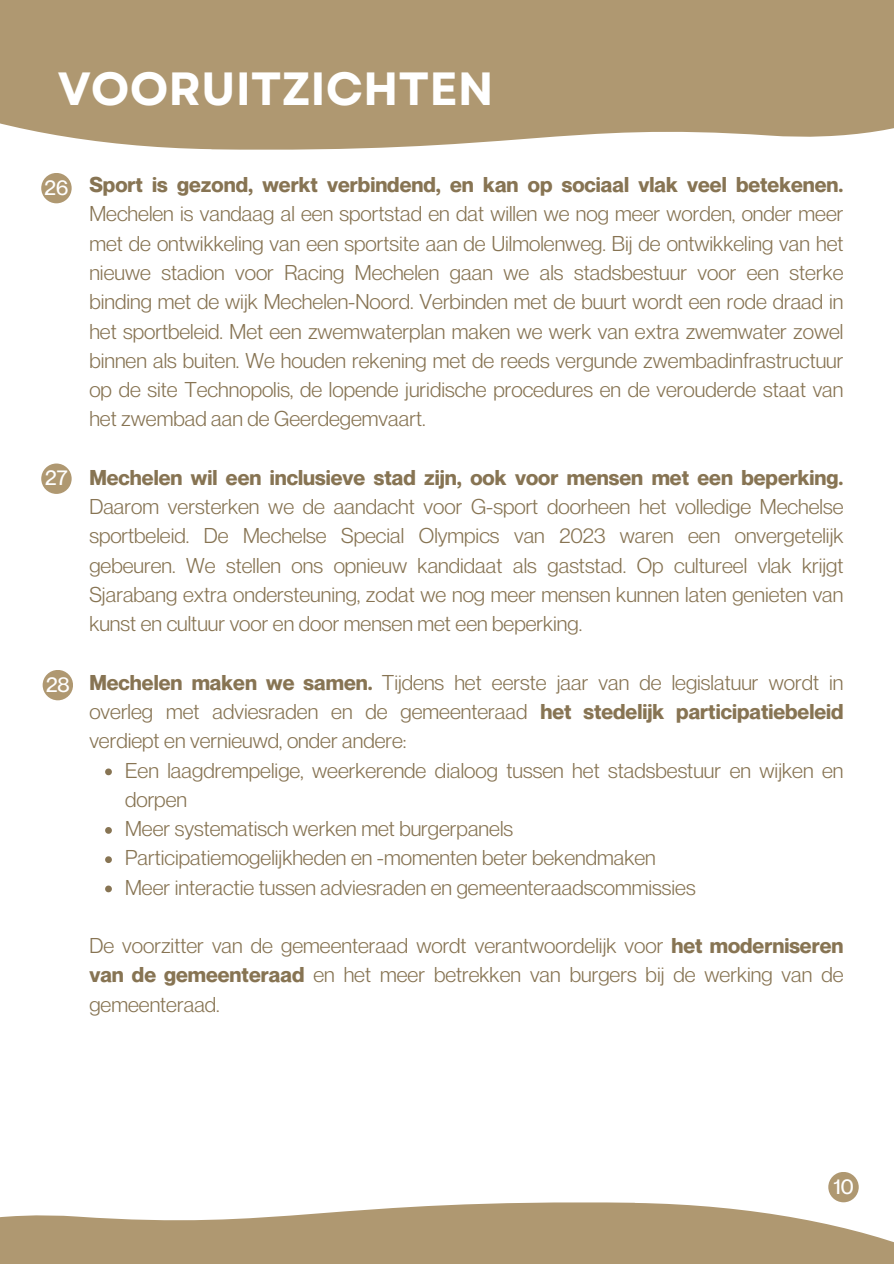
<style>
.page{position:relative;width:894px;height:1264px;background:#fff}
.page>*{position:absolute;margin:0;border:0;box-sizing:border-box;transform-origin:0 0}
.t1{font:700 46.5px "Garet";color:#fff}
.t2{font:21px/29.2px "Neue Montreal";color:#877453;text-align:justify}
.t3{font:500 21px "Neue Montreal";color:#fff}
.s1{font-weight:700}
</style>
<div class="page">
<div style="left:0;top:0;width:893px;height:150px;background:#af9871"></div>
<svg style="left:105px;top:768px;width:7px;height:7px"></svg>
<svg style="left:105px;top:827px;width:7px;height:6px"></svg>
<svg style="left:105px;top:856px;width:7px;height:7px"></svg>
<svg style="left:105px;top:885px;width:7px;height:7px"></svg>
<svg style="left:0;top:1202px;width:893px;height:61px;fill:#af9871"></svg>
<div style="left:43px;top:670px;width:30px;height:30px;background:#af9871;border-radius:50%"></div>
<div style="left:41px;top:463px;width:31px;height:31px;background:#af9871;border-radius:50%"></div>
<div style="left:41px;top:173px;width:31px;height:30px;background:#af9871;border-radius:50%"></div>
<div style="left:828px;top:1171px;width:30px;height:31px;background:#af9871;border-radius:50%"></div>
<p class="t1" style="left:58px;top:55px;width:437px">VOORUITZICHTEN</p>
<p class="t3" style="left:45px;top:174px;width:25px">26</p>
<p class="t3" style="left:45px;top:465px;width:24px">27</p>
<p class="t3" style="left:46px;top:671px;width:25px">28</p>
<h1 class="t2" style="left:89px;top:170px;width:755px"><span class="s1">Sport is gezond, werkt verbindend, en kan op sociaal vlak veel betekenen.<br></span>Mechelen is vandaag al een sportstad en dat willen we nog meer worden, onder meer met de ontwikkeling van een sportsite aan de Uilmolenweg. Bij de ontwikkeling van het nieuwe stadion voor Racing Mechelen gaan we als stadsbestuur voor een sterke binding met de wijk Mechelen-Noord. Verbinden met de buurt wordt een rode draad in het sportbeleid. Met een zwemwaterplan maken we werk van extra zwemwater zowel binnen als buiten. We houden rekening met de reeds vergunde zwembadinfrastructuur op de site Technopolis, de lopende juridische procedures en de verouderde staat van het zwembad aan de Geerdegemvaart.</h1>
<p class="t2" style="left:89px;top:462px;width:755px"><span class="s1">Mechelen wil een inclusieve stad zijn, ook voor mensen met een beperking.<br></span>Daarom versterken we de aandacht voor G-sport doorheen het volledige Mechelse sportbeleid. De Mechelse Special Olympics van 2023 waren een onvergetelijk gebeuren. We stellen ons opnieuw kandidaat als gaststad. Op cultureel vlak krijgt Sjarabang extra ondersteuning, zodat we nog meer mensen kunnen laten genieten van kunst en cultuur voor en door mensen met een beperking.</p>
<p class="t2" style="left:89px;top:667px;width:755px"><span class="s1">Mechelen maken we samen.</span> Tijdens het eerste jaar van de legislatuur wordt in overleg met adviesraden en de gemeenteraad <span class="s1">het stedelijk participatiebeleid </span>verdiept en vernieuwd, onder andere:</p>
<p class="t2" style="left:125px;top:755px;width:719px">Een laagdrempelige, weerkerende dialoog tussen het stadsbestuur en wijken en dorpen</p>
<p class="t2" style="left:125px;top:813px;width:389px">Meer systematisch werken met burgerpanels</p>
<p class="t2" style="left:125px;top:842px;width:532px">Participatiemogelijkheden en -momenten beter bekendmaken</p>
<p class="t2" style="left:125px;top:872px;width:572px">Meer interactie tussen adviesraden en gemeenteraadscommissies</p>
<p class="t2" style="left:89px;top:930px;width:755px">De voorzitter van de gemeenteraad wordt verantwoordelijk voor <span class="s1">het moderniseren van de gemeenteraad</span> en het meer betrekken van burgers bij de werking van de gemeenteraad.</p>
<p class="t3" style="left:833px;top:1173px;width:22px">10</p>
</div>
